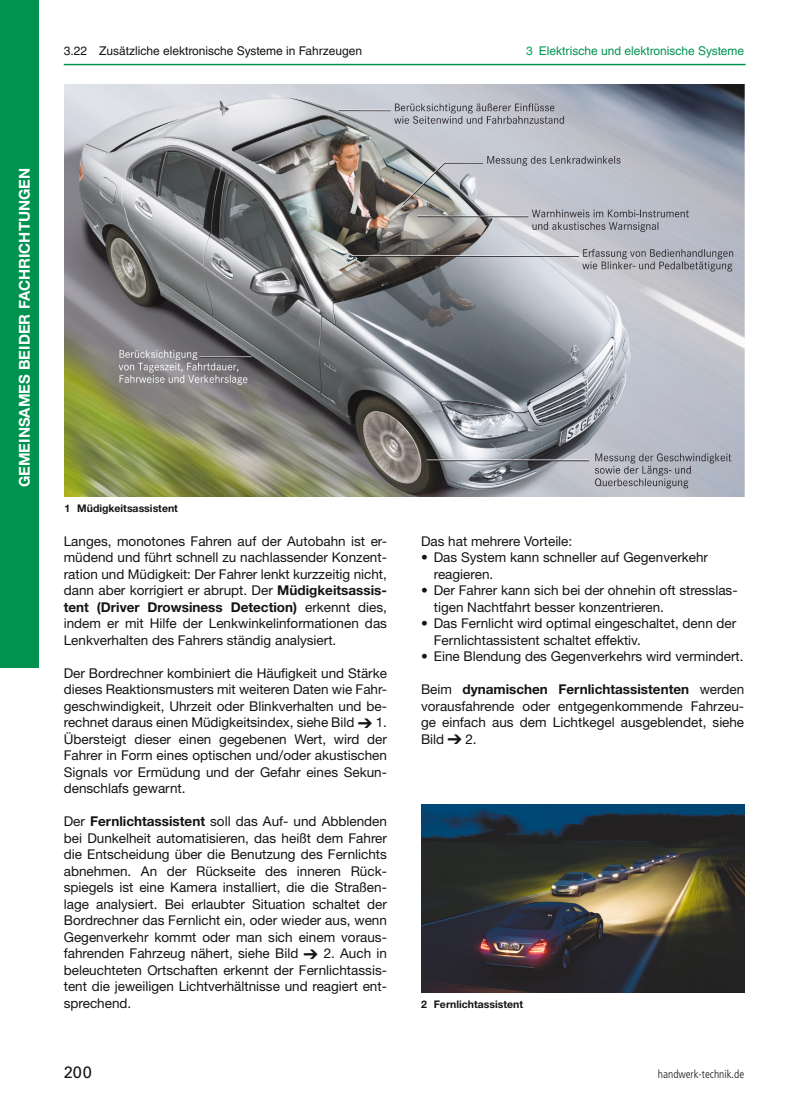
<style>
.page{position:relative;width:808px;height:1106px;background:#fff}
.page>*{position:absolute;margin:0;border:0;box-sizing:border-box;transform-origin:0 0}
.t1{font:16.5px "Univers LT Std";color:#131413}
.t2{font:700 15px "Helvetica Neue LT Std";color:#fff}
.t3{font:13.5px/16.5px "Helvetica Neue LT Std";color:#131413;text-align:justify}
.t4{font:12px "Helvetica LT Std";color:#131413}
.t5{font:12px "Helvetica LT Std";color:#00934f}
.t6{font:300 condensed 11.25px "Frutiger LT Std";color:#131413}
.t7{font:700 10.5px "Helvetica Neue LT Std";color:#131413}
.s1{color:#00a759}
.s2{font-weight:700}
</style>
<div class="page">
<hr style="left:64px;top:64px;width:682px;height:1px;background:#00934f">
<div style="left:0;top:0;width:38px;height:668px;background:#00934f"></div>
<img style="left:64px;top:85px;width:681px;height:411px">
<img style="left:421px;top:804px;width:323px;height:188px">
<p class="t4" style="left:64px;top:44px;width:300px">3.22 Zusätzliche elektronische Systeme in Fahrzeugen</p>
<p class="t5" style="left:526px;top:44px;width:219px"><span class="s1">3</span> Elektrische und elektronische Systeme</p>
<p class="t2" style="left:15px;top:487px;width:321px;rotate:-90deg">GEMEINSAMES BEIDER FACHRICHTUNGEN</p>
<p class="t7" style="left:64px;top:502px;width:115px">1 Müdigkeitsassistent</p>
<p class="t3" style="left:64px;top:532px;width:325px">Langes, monotones Fahren auf der Autobahn ist er&shy;müdend und führt schnell zu nachlassender Konzent&shy;ration und Müdigkeit: Der Fahrer lenkt kurzzeitig nicht, dann aber korrigiert er abrupt. Der <span class="s2">Müdigkeitsassis&shy;tent (Driver Drowsiness Detection)</span> erkennt dies, indem er mit Hilfe der Lenkwinkelinformationen das Lenkverhalten des Fahrers ständig analysiert.</p>
<p class="t3" style="left:64px;top:664px;width:325px">Der Bordrechner kombiniert die Häufigkeit und Stärke dieses Reaktionsmusters mit weiteren Daten wie Fahr&shy;geschwindigkeit, Uhrzeit oder Blinkverhalten und be&shy;rechnet daraus einen Müdigkeitsindex, siehe Bild ➔ 1.<br>Übersteigt dieser einen gegebenen Wert, wird der Fahrer in Form eines optischen und/oder akustischen Signals vor Ermüdung und der Gefahr eines Sekun&shy;denschlafs gewarnt.</p>
<p class="t3" style="left:64px;top:813px;width:325px">Der <span class="s2">Fernlichtassistent</span> soll das Auf- und Abblenden bei Dunkelheit automatisieren, das heißt dem Fahrer die Entscheidung über die Benutzung des Fernlichts abnehmen. An der Rückseite des inneren Rück&shy;spiegels ist eine Kamera installiert, die die Straßen&shy;lage analysiert. Bei erlaubter Situation schaltet der Bordrechner das Fernlicht ein, oder wieder aus, wenn Gegenverkehr kommt oder man sich einem voraus&shy;fahrenden Fahrzeug nähert, siehe Bild ➔ 2. Auch in beleuchteten Ortschaften erkennt der Fernlichtassis&shy;tent die jeweiligen Lichtverhältnisse und reagiert ent&shy;sprechend.</p>
<p class="t1" style="left:64px;top:1062px;width:30px">200</p>
<p class="t3" style="left:421px;top:532px;width:153px">Das hat mehrere Vorteile:</p>
<p class="t3" style="left:434px;top:549px;width:276px;text-indent:-13px">• Das System kann schneller auf Gegenverkehr reagieren.</p>
<p class="t3" style="left:434px;top:582px;width:305px;text-indent:-13px">• Der Fahrer kann sich bei der ohnehin oft stresslas&shy;tigen Nachtfahrt besser konzentrieren.</p>
<p class="t3" style="left:434px;top:615px;width:304px;text-indent:-13px">• Das Fernlicht wird optimal eingeschaltet, denn der<br>Fernlichtassistent schaltet effektiv.</p>
<p class="t3" style="left:421px;top:648px;width:324px">• Eine Blendung des Gegenverkehrs wird vermindert.</p>
<p class="t3" style="left:421px;top:681px;width:325px">Beim <span class="s2">dynamischen Fernlichtassistenten</span> werden vorausfahrende oder entgegenkommende Fahrzeu&shy;ge einfach aus dem Lichtkegel ausgeblendet, siehe Bild ➔ 2.</p>
<p class="t7" style="left:421px;top:997px;width:104px">2 Fernlichtassistent</p>
<p class="t6" style="left:658px;top:1067px;width:88px">handwerk-technik.de</p>
</div>
